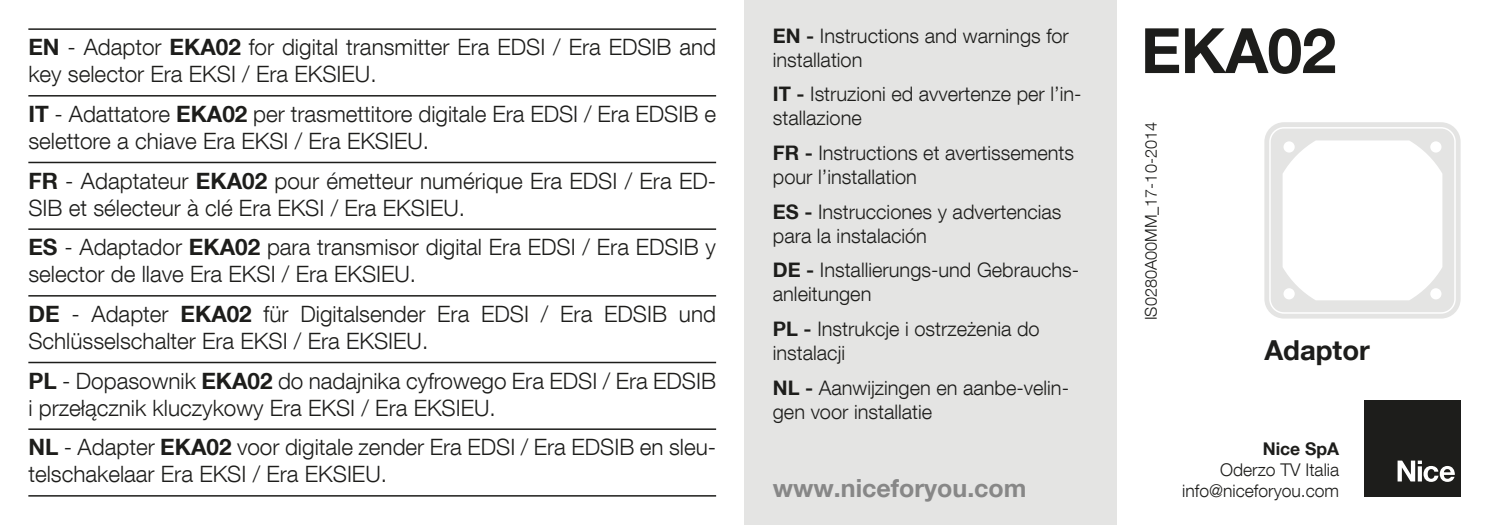
<style>
.page{position:relative;width:1489px;height:525px;background:#fff}
.page>*{position:absolute;margin:0;border:0;box-sizing:border-box;transform-origin:0 0}
.t1{font:700 62.5px "Helvetica Neue LT Com";letter-spacing:-.01em;color:#1d1d1b}
.t2{font:700 27.5px "Helvetica Neue LT Com";color:#1d1d1b}
.t3{font:700 25px "Helvetica Neue LT Com";color:#878787}
.t4{font:300 22.5px/27px "Helvetica Neue LT Com";color:#1d1d1b}
.t5{font:300 20px/24px "Helvetica Neue LT Com";color:#1d1d1b}
.t6{font:300 17.5px/21px "Helvetica Neue LT Com";color:#1d1d1b;text-align:right}
.t7{font:700 17.5px "Helvetica Neue LT Com";color:#1d1d1b}
.t8{font:300 16.25px "Helvetica Neue LT Com";color:#1d1d1b}
.s1{font-weight:700}
</style>
<div class="page">
<div style="left:744px;top:0;width:372px;height:524px;background:#e4e4e3"></div>
<div style="left:1363px;top:399px;width:97px;height:97px;background:#1d1d1b"></div>
<svg style="left:1397px;top:460px;width:57px;height:21px"></svg>
<div style="left:1264px;top:122px;width:196px;height:196px;background:#e4e4e3;border-radius:20px"></div>
<div style="left:1269px;top:127px;width:186px;height:186px;border:1px solid #fff;border-radius:14px"></div>
<div style="left:1283px;top:141px;width:11px;height:11px;background:#fff;border-radius:50%"></div>
<div style="left:1283px;top:288px;width:11px;height:11px;background:#fff;border-radius:50%"></div>
<div style="left:1430px;top:288px;width:11px;height:11px;background:#fff;border-radius:50%"></div>
<div style="left:1430px;top:141px;width:11px;height:11px;background:#fff;border-radius:50%"></div>
<div style="left:1282px;top:140px;width:160px;height:160px;background:#fff;border-radius:33px"></div>
<hr style="left:28px;top:28px;width:688px;height:2px;background:#1d1d1b">
<hr style="left:28px;top:95px;width:688px;height:1px;background:#1d1d1b">
<hr style="left:28px;top:162px;width:688px;height:1px;background:#1d1d1b">
<hr style="left:28px;top:228px;width:688px;height:2px;background:#1d1d1b">
<hr style="left:28px;top:295px;width:688px;height:1px;background:#1d1d1b">
<hr style="left:28px;top:361px;width:688px;height:2px;background:#1d1d1b">
<hr style="left:28px;top:428px;width:688px;height:1px;background:#1d1d1b">
<hr style="left:28px;top:495px;width:688px;height:1px;background:#1d1d1b">
<p class="t4" style="left:28px;top:33px;width:689px"><span class="s1">EN</span> - Adaptor <span class="s1">EKA02</span> for digital transmitter Era EDSI / Era EDSIB and key selector Era EKSI / Era EKSIEU.</p>
<p class="t4" style="left:28px;top:100px;width:689px"><span class="s1">IT</span> - Adattatore <span class="s1">EKA02</span> per trasmettitore digitale Era EDSI / Era EDSIB e selettore a chiave Era EKSI / Era EKSIEU.</p>
<p class="t4" style="left:28px;top:166px;width:689px"><span class="s1">FR</span> - Adaptateur <span class="s1">EKA02</span> pour émetteur numérique Era EDSI / Era ED-<br>SIB et sélecteur à clé Era EKSI / Era EKSIEU.</p>
<p class="t4" style="left:28px;top:233px;width:689px"><span class="s1">ES</span> - Adaptador <span class="s1">EKA02</span> para transmisor digital Era EDSI / Era EDSIB y selector de llave Era EKSI / Era EKSIEU.</p>
<p class="t4" style="left:28px;top:300px;width:689px"><span class="s1">DE</span> - Adapter <span class="s1">EKA02</span> für Digitalsender Era EDSI / Era EDSIB und<br>Schlüsselschalter Era EKSI / Era EKSIEU.</p>
<p class="t4" style="left:28px;top:366px;width:689px"><span class="s1">PL</span> - Dopasownik <span class="s1">EKA02</span> do nadajnika cyfrowego Era EDSI / Era EDSIB i przełącznik kluczykowy Era EKSI / Era EKSIEU.</p>
<p class="t4" style="left:28px;top:433px;width:689px"><span class="s1">NL</span> - Adapter <span class="s1">EKA02</span> voor digitale zender Era EDSI / Era EDSIB en sleu&shy;telschakelaar Era EKSI / Era EKSIEU.</p>
<p class="t5" style="left:772px;top:23px;width:297px"><span class="s1">EN -</span> Instructions and warnings for installation</p>
<p class="t5" style="left:772px;top:82px;width:310px"><span class="s1">IT -</span> Istruzioni ed avvertenze per l’in&shy;stallazione</p>
<p class="t5" style="left:772px;top:140px;width:303px"><span class="s1">FR -</span> Instructions et avertissements pour l’installation</p>
<p class="t5" style="left:772px;top:199px;width:290px"><span class="s1">ES -</span> Instrucciones y advertencias para la instalación</p>
<p class="t5" style="left:772px;top:258px;width:308px"><span class="s1">DE -</span> Installierungs-und Gebrauchs&shy;anleitungen</p>
<p class="t5" style="left:772px;top:316px;width:268px"><span class="s1">PL -</span> Instrukcje i ostrzeżenia do instalacji</p>
<p class="t5" style="left:772px;top:375px;width:298px"><span class="s1">NL -</span> Aanwijzingen en aanbe-velin&shy;gen voor installatie</p>
<p class="t3" style="left:772px;top:471px;width:255px">www.niceforyou.com</p>
<h1 class="t1" style="left:1140px;top:11px;width:197px">EKA02</h1>
<p class="t8" style="left:1140px;top:320px;width:199px;rotate:-90deg">IS0280A00MM_17-10-2014</p>
<p class="t2" style="left:1264px;top:333px;width:107px">Adaptor</p>
<p class="t7" style="left:1262px;top:437px;width:78px">Nice SpA</p>
<p class="t6" style="left:1182px;top:458px;width:158px">Oderzo TV Italia info@niceforyou.com</p>
</div>
